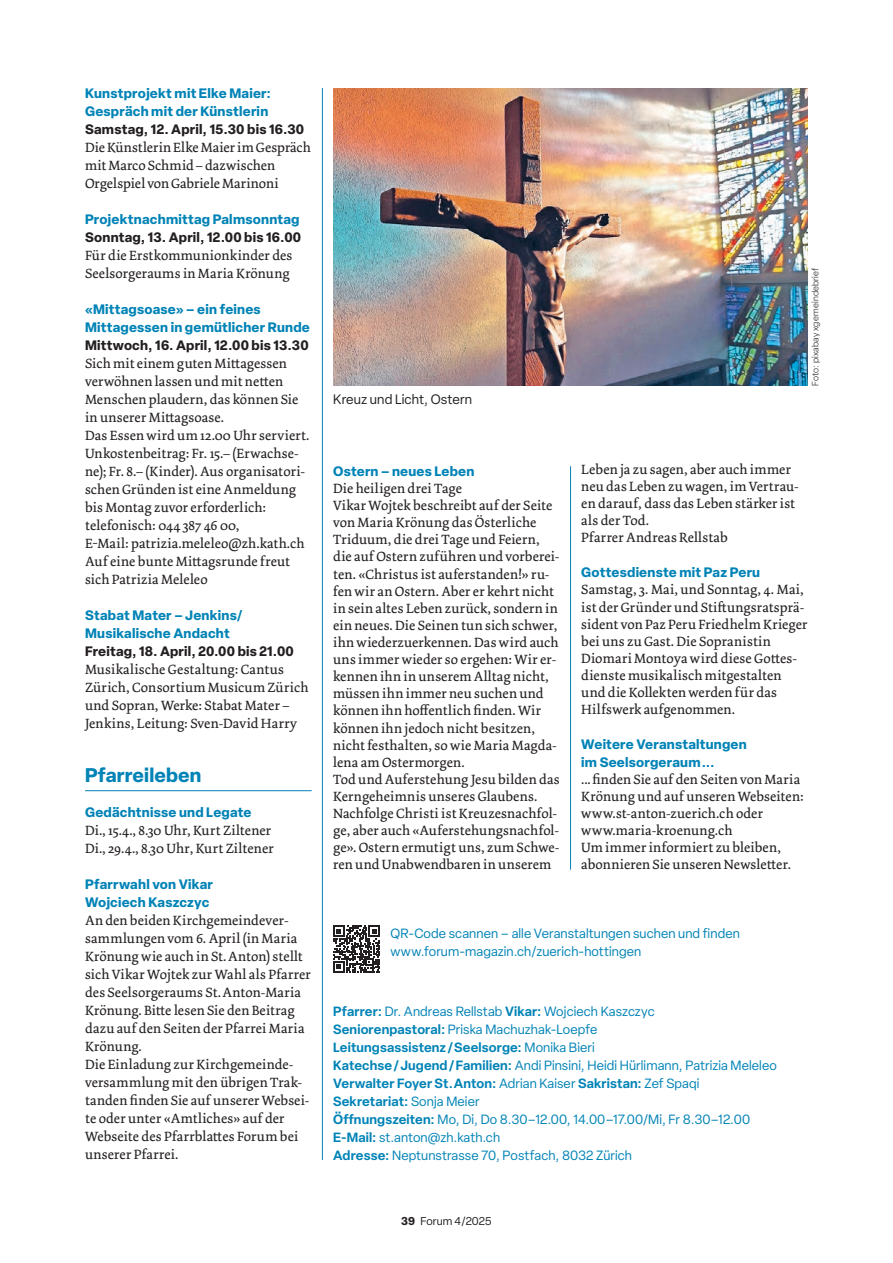
<style>
.page{position:relative;width:893px;height:1263px;background:#fff}
.page>*{position:absolute;margin:0;border:0;box-sizing:border-box;transform-origin:0 0}
.t1{font:700 19.5px "Elza";letter-spacing:.005em;color:#0083b6}
.t2{font:14.1px/17.1px "Dolly Pro";letter-spacing:.005em;color:#231f20}
.t3{font:700 13.5px/18px "Elza";letter-spacing:.015em;color:#0083b6}
.t4{font:700 13.5px "Elza";letter-spacing:.015em;color:#231f20}
.t5{font:13.5px "Elza";letter-spacing:.01em;color:#231f20}
.t6{font:13.2px/18px "Elza";letter-spacing:.01em;color:#0083b6}
.t7{font:11.25px "Elza";color:#231f20}
.t8{font:300 9px "Elza";letter-spacing:.02em;color:#231f20}
.s1{font-weight:600}
.s2{font-weight:700}
</style>
<div class="page">
<hr style="left:322px;top:88px;width:1px;height:1072px;background:#0083b6">
<hr style="left:570px;top:466px;width:1px;height:404px;background:#0083b6">
<hr style="left:85px;top:790px;width:227px;height:1px;background:#0083b6">
<img style="left:333px;top:88px;width:475px;height:298px">
<svg style="left:333px;top:925px;width:47px;height:47px"></svg>
<p class="t3" style="left:85px;top:84px;width:187px">Kunstprojekt mit Elke Maier:<br>Gespräch mit der Künstlerin</p>
<p class="t4" style="left:85px;top:119px;width:221px">Samstag, 12. April, 15.30 bis 16.30</p>
<p class="t2" style="left:85px;top:138px;width:227px;line-height:18px">Die Künstlerin Elke Maier im Gespräch mit Marco Schmid – dazwischen<br>Orgelspiel von Gabriele Marinoni</p>
<p class="t3" style="left:85px;top:210px;width:216px">Projektnachmittag Palmsonntag</p>
<p class="t4" style="left:85px;top:227px;width:218px">Sonntag, 13. April, 12.00 bis 16.00</p>
<p class="t2" style="left:85px;top:246px;width:209px;line-height:18px">Für die Erstkommunionkinder des<br>Seelsorgeraums in Maria Krönung</p>
<p class="t3" style="left:85px;top:300px;width:226px">«Mittagsoase» – ein feines<br>Mittagessen in gemütlicher Runde</p>
<p class="t4" style="left:85px;top:335px;width:225px">Mittwoch, 16. April, 12.00 bis 13.30</p>
<p class="t2" style="left:85px;top:354px;width:226px;line-height:18px">Sich mit einem guten Mittagessen verwöhnen lassen und mit netten Menschen plaudern, das können Sie in unserer Mittagsoase.<br>Das Essen wird um 12.00 Uhr serviert.<br>Unkostenbeitrag: Fr. 15.– (Erwachse&shy;ne); Fr. 8.– (Kinder). Aus organisatori&shy;schen Gründen ist eine Anmeldung bis Montag zuvor erforderlich: telefonisch: 044 387 46 00,<br>E-Mail: patrizia.meleleo@zh.kath.ch Auf eine bunte Mittagsrunde freut sich Patrizia Meleleo</p>
<p class="t3" style="left:85px;top:606px;width:159px">Stabat Mater – Jenkins/<br>Musikalische Andacht</p>
<p class="t4" style="left:85px;top:641px;width:210px">Freitag, 18. April, 20.00 bis 21.00</p>
<p class="t2" style="left:85px;top:660px;width:225px;line-height:18px">Musikalische Gestaltung: Cantus Zürich, Consortium Musicum Zürich und Sopran, Werke: Stabat Mater – Jenkins, Leitung: Sven-David Harry</p>
<h1 class="t1" style="left:85px;top:761px;width:118px">Pfarreileben</h1>
<p class="t3" style="left:85px;top:803px;width:168px">Gedächtnisse und Legate</p>
<p class="t2" style="left:85px;top:821px;width:190px;line-height:18px">Di., 15.4., 8.30 Uhr, Kurt Ziltener<br>Di., 29.4., 8.30 Uhr, Kurt Ziltener</p>
<p class="t3" style="left:85px;top:875px;width:130px">Pfarrwahl von Vikar<br>Wojciech Kaszczyc</p>
<p class="t2" style="left:85px;top:911px;width:227px;line-height:18px">An den beiden Kirchgemeindever&shy;sammlungen vom 6. April (in Maria<br>Krönung wie auch in St.Anton) stellt sich Vikar Wojtek zur Wahl als Pfarrer des Seelsorgeraums St.Anton-Maria<br>Krönung. Bitte lesen Sie den Beitrag dazu auf den Seiten der Pfarrei Maria<br>Krönung.<br>Die Einladung zur Kirchgemeinde&shy;versammlung mit den übrigen Trak&shy;tanden finden Sie auf unserer Websei&shy;te oder unter «Amtliches» auf der<br>Webseite des Pfarrblattes Forum bei unserer Pfarrei.</p>
<p class="t5" style="left:333px;top:390px;width:141px">Kreuz und Licht, Ostern</p>
<p class="t8" style="left:810px;top:386px;width:120px;rotate:-90deg">Foto: pixabay xgemeindebrief</p>
<p class="t3" style="left:333px;top:462px;width:143px">Ostern – neues Leben</p>
<p class="t2" style="left:333px;top:480px;width:228px">Die heiligen drei Tage<br>Vikar Wojtek beschreibt auf der Seite von Maria Krönung das Österliche Triduum, die drei Tage und Feiern, die auf Ostern zuführen und vorberei&shy;ten. «Christus ist auferstanden!» ru&shy;fen wir an Ostern. Aber er kehrt nicht in sein altes Leben zurück, sondern in ein neues. Die Seinen tun sich schwer, ihn wiederzuerkennen. Das wird auch uns immer wieder so ergehen: Wir er&shy;kennen ihn in unserem Alltag nicht, müssen ihn immer neu suchen und können ihn hoffentlich finden. Wir können ihn jedoch nicht besitzen, nicht festhalten, so wie Maria Magda&shy;lena am Ostermorgen.<br>Tod und Auferstehung Jesu bilden das Kerngeheimnis unseres Glaubens.<br>Nachfolge Christi ist Kreuzesnachfol&shy;ge, aber auch «Auferstehungsnachfol&shy;ge». Ostern ermutigt uns, zum Schwe&shy;ren und Unabwendbaren in unserem</p>
<p class="t2" style="left:581px;top:460px;width:219px">Leben ja zu sagen, aber auch immer neu das Leben zu wagen, im Vertrau&shy;en darauf, dass das Leben stärker ist als der Tod.<br>Pfarrer Andreas Rellstab</p>
<p class="t3" style="left:581px;top:563px;width:180px">Gottesdienste mit Paz Peru</p>
<p class="t2" style="left:581px;top:581px;width:228px">Samstag, 3. Mai, und Sonntag, 4. Mai, ist der Gründer und Stiftungsratsprä&shy;sident von Paz Peru Friedhelm Krieger bei uns zu Gast. Die Sopranistin Diomari Montoya wird diese Gottes&shy;dienste musikalisch mitgestalten und die Kollekten werden für das Hilfswerk aufgenommen.</p>
<p class="t3" style="left:581px;top:736px;width:167px;line-height:17.1px">Weitere Veranstaltungen im Seelsorgeraum ...</p>
<p class="t2" style="left:581px;top:771px;width:224px">...finden Sie auf den Seiten von Maria Krönung und auf unseren Webseiten: www.st-anton-zuerich.ch oder www.maria-kroenung.ch<br>Um immer informiert zu bleiben, abonnieren Sie unseren Newsletter.</p>
<p class="t6" style="left:391px;top:924px;width:351px">QR-Code scannen – alle Veranstaltungen suchen und finden www.forum-magazin.ch/zuerich-hottingen</p>
<p class="t6" style="left:333px;top:1002px;width:445px"><span class="s1">Pfarrer:</span> Dr. Andreas Rellstab <span class="s1">Vikar:</span> Wojciech Kaszczyc<br><span class="s1">Seniorenpastoral:</span> Priska Machuzhak-Loepfe<br><span class="s1">Leitungsassistenz / Seelsorge:</span> Monika Bieri<br><span class="s1">Katechse / Jugend / Familien:</span> Andi Pinsini, Heidi Hürlimann, Patrizia Meleleo <span class="s1">Verwalter Foyer St. Anton:</span> Adrian Kaiser <span class="s1">Sakristan:</span> Zef Spaqi <span class="s1">Sekretariat:</span> Sonja Meier<br><span class="s1">Öffnungszeiten:</span> Mo, Di, Do 8.30–12.00, 14.00–17.00/Mi, Fr 8.30–12.00<br><span class="s1">E-Mail:</span> st.anton@zh.kath.ch<br><span class="s1">Adresse:</span> Neptunstrasse 70, Postfach, 8032 Zürich</p>
<p class="t7" style="left:401px;top:1213px;width:92px"><span class="s2">39</span> Forum 4/2025</p>
</div>
